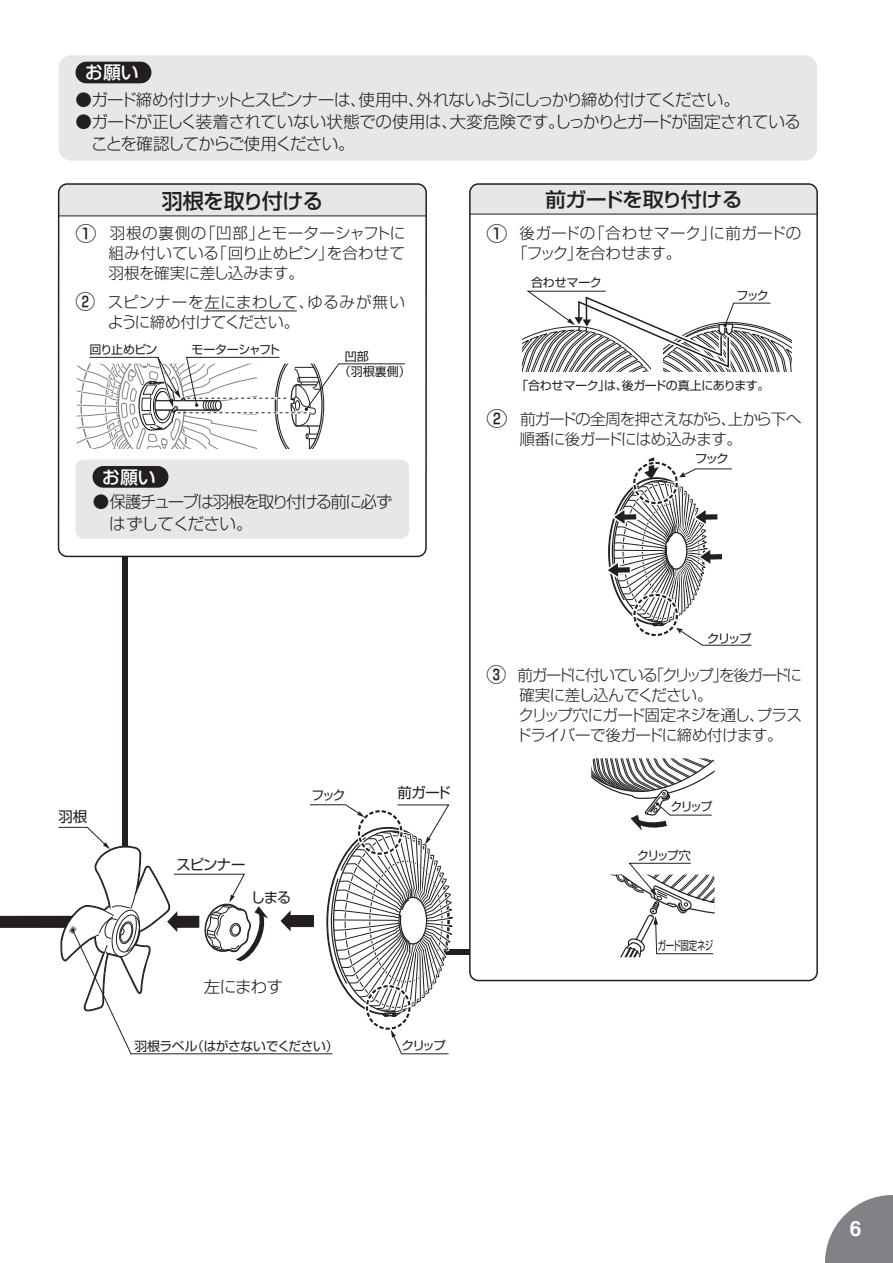
<style>
.page{position:relative;width:893px;height:1263px;background:#fff}
.page>*{position:absolute;margin:0;border:0;box-sizing:border-box;transform-origin:0 0}
.t1{font:500 21px "Shin Go Pro";letter-spacing:-.03em;color:#231f20}
.t2{font:700 21px "Helvetica";color:#fff}
.t3{font:500 19.8px "Shin Go Pro";letter-spacing:-.045em;color:#231f20;scale:1.06 1}
.t4{font:500 17.85px "Shin Go Pro";color:#fff}
.t5{font:300 16.5px/21.8px "Shin Go Pro";letter-spacing:-.045em;color:#231f20}
.t6{font:300 16.5px/21.8px "Shin Go Pro";letter-spacing:-.09em;color:#231f20}
.t7{font:300 15.6px/20.1px "Shin Go Pro";letter-spacing:-.055em;color:#231f20}
.t8{font:300 15.6px/20.1px "Shin Go Pro";letter-spacing:-.035em;color:#231f20;text-align:justify}
.t9{font:300 15.6px/20.1px "Shin Go Pro";letter-spacing:.005em;color:#231f20}
.t10{font:300 15.6px/20.1px "Shin Go Pro";letter-spacing:.01em;color:#231f20}
.t11{font:14.4px "Shin Go Pro";letter-spacing:-.055em;color:#231f20}
.t12{font:12.75px "Shin Go Pro";letter-spacing:-.035em;color:#231f20}
.t13{font:12px/14.4px "Shin Go Pro";letter-spacing:-.045em;color:#231f20}
.t14{font:12px "Shin Go Pro";letter-spacing:-.045em;color:#231f20;scale:1.06 1}
.t15{font:12px "Shin Go Pro";letter-spacing:-.045em;color:#231f20;scale:.7 1}
.s1{font-weight:500;font-size:19.8px}
</style>
<div class="page">
<svg style="left:825px;top:1195px;width:68px;height:68px"></svg>
<div style="left:444px;top:949px;width:26px;height:6px;background:#231f20"></div>
<svg style="left:77px;top:356px;width:328px;height:93px"></svg>
<svg style="left:610px;top:863px;width:105px;height:94px"></svg>
<svg style="left:591px;top:758px;width:124px;height:73px"></svg>
<div style="left:59px;top:55px;width:758px;height:106px;background:#e6e7e9;border-radius:13px"></div>
<div style="left:76px;top:62px;width:75px;height:21px;background:#231f20;border-radius:11px"></div>
<div style="left:61px;top:186px;width:363px;height:30px;background:#e6e7e9"></div>
<div style="left:58px;top:183px;width:369px;height:374px;border:2px solid #231f20;border-radius:9px"></div>
<div style="left:76px;top:460px;width:333px;height:79px;background:#e6e7e9;border-radius:9px"></div>
<hr style="left:59px;top:216px;width:367px;height:1px;background:#231f20">
<div style="left:93px;top:466px;width:75px;height:22px;background:#231f20;border-radius:11px"></div>
<div style="left:472px;top:186px;width:343px;height:28px;background:#e6e7e9"></div>
<hr style="left:470px;top:214px;width:347px;height:1px;background:#231f20">
<div style="left:469px;top:183px;width:349px;height:798px;border:2px solid #231f20;border-radius:9px"></div>
<svg style="left:522px;top:290px;width:270px;height:356px"></svg>
<div style="left:632px;top:593px;width:47px;height:44px;border:4px solid #fff;border-radius:50%"></div>
<div style="left:633px;top:594px;width:45px;height:42px;border:2px dashed #231f20;border-radius:50%"></div>
<div style="left:632px;top:461px;width:47px;height:44px;border:4px solid #fff;border-radius:50%"></div>
<div style="left:633px;top:462px;width:45px;height:42px;border:2px dashed #231f20;border-radius:50%"></div>
<hr style="left:204px;top:310px;width:93px;height:1px;background:#231f20">
<svg style="left:0;top:503px;width:453px;height:552px"></svg>
<p class="t4" style="left:85px;top:58px;width:55px">お願い</p>
<p class="t5" style="left:76px;top:87px;width:666px">●ガード締め付けナットとスピンナーは、使用中、外れないようにしっかり締め付けてください。</p>
<p class="t5" style="left:91px;top:109px;width:711px;text-indent:-16px">●ガードが正しく装着されていない状態での使用は、大変危険です。しっかりとガードが固定されていることを確認してからご使用ください。</p>
<p class="t1" style="left:162px;top:183px;width:163px">羽根を取り付ける</p>
<p class="t8" style="left:108px;top:221px;width:298px;text-indent:-33px"><span class="s1">①</span> 羽根の裏側の「凹部」とモーターシャフトに組み付いている「回り止めピン」を合わせて羽根を確実に差し込みます。</p>
<p class="t9" style="left:108px;top:290px;width:299px;text-indent:-32px"><span class="s1">②</span> スピンナーを左にまわして、ゆるみが無いように締め付けてください。</p>
<p class="t13" style="left:90px;top:341px;width:69px">回り止めピン</p>
<p class="t13" style="left:192px;top:341px;width:90px">モーターシャフト</p>
<p class="t4" style="left:102px;top:462px;width:55px">お願い</p>
<p class="t13" style="left:339px;top:348px;width:73px;text-indent:6px">凹部<br>（羽根裏側）</p>
<p class="t6" style="left:109px;top:489px;width:285px;text-indent:-16px">●保護チューブは羽根を取り付ける前に必ずはずしてください。</p>
<p class="t3" style="left:545px;top:183px;width:188px">前ガードを取り付ける</p>
<p class="t10" style="left:512px;top:221px;width:291px;text-indent:-26px"><span class="s1">①</span> 後ガードの「合わせマーク」に前ガードの「フック」を合わせます。</p>
<p class="t13" style="left:531px;top:274px;width:72px">合わせマーク</p>
<p class="t13" style="left:737px;top:286px;width:34px">フック</p>
<p class="t13" style="left:516px;top:377px;width:255px">「合わせマーク」は、後ガードの真上にあります。</p>
<p class="t7" style="left:519px;top:407px;width:283px;text-indent:-33px"><span class="s1">②</span> 前ガードの全周を押さえながら、上から下へ順番に後ガードにはめ込みます。</p>
<p class="t14" style="left:695px;top:448px;width:34px">フック</p>
<p class="t11" style="left:59px;top:805px;width:30px">羽根</p>
<p class="t11" style="left:176px;top:853px;width:71px">スピンナー</p>
<p class="t11" style="left:251px;top:885px;width:42px">しまる</p>
<p class="t12" style="left:312px;top:785px;width:36px">フック</p>
<p class="t5" style="left:204px;top:973px;width:81px">左にまわす</p>
<p class="t12" style="left:134px;top:1035px;width:206px">羽根ラベル（はがさないでください）</p>
<p class="t11" style="left:398px;top:781px;width:55px">前ガード</p>
<p class="t14" style="left:401px;top:1036px;width:44px">クリップ</p>
<p class="t14" style="left:707px;top:628px;width:44px">クリップ</p>
<p class="t7" style="left:516px;top:663px;width:288px;text-indent:-29px"><span class="s1">③</span> 前ガードに付いている「クリップ」を後ガードに確実に差し込んでください。<br>クリップ穴にガード固定ネジを通し、プラスドライバーで後ガードに締め付けます。</p>
<p class="t13" style="left:670px;top:798px;width:43px">クリップ</p>
<p class="t13" style="left:637px;top:847px;width:55px">クリップ穴</p>
<p class="t15" style="left:658px;top:936px;width:81px">ガード固定ネジ</p>
<p class="t2" style="left:850px;top:1211px;width:13px">6</p>
</div>
